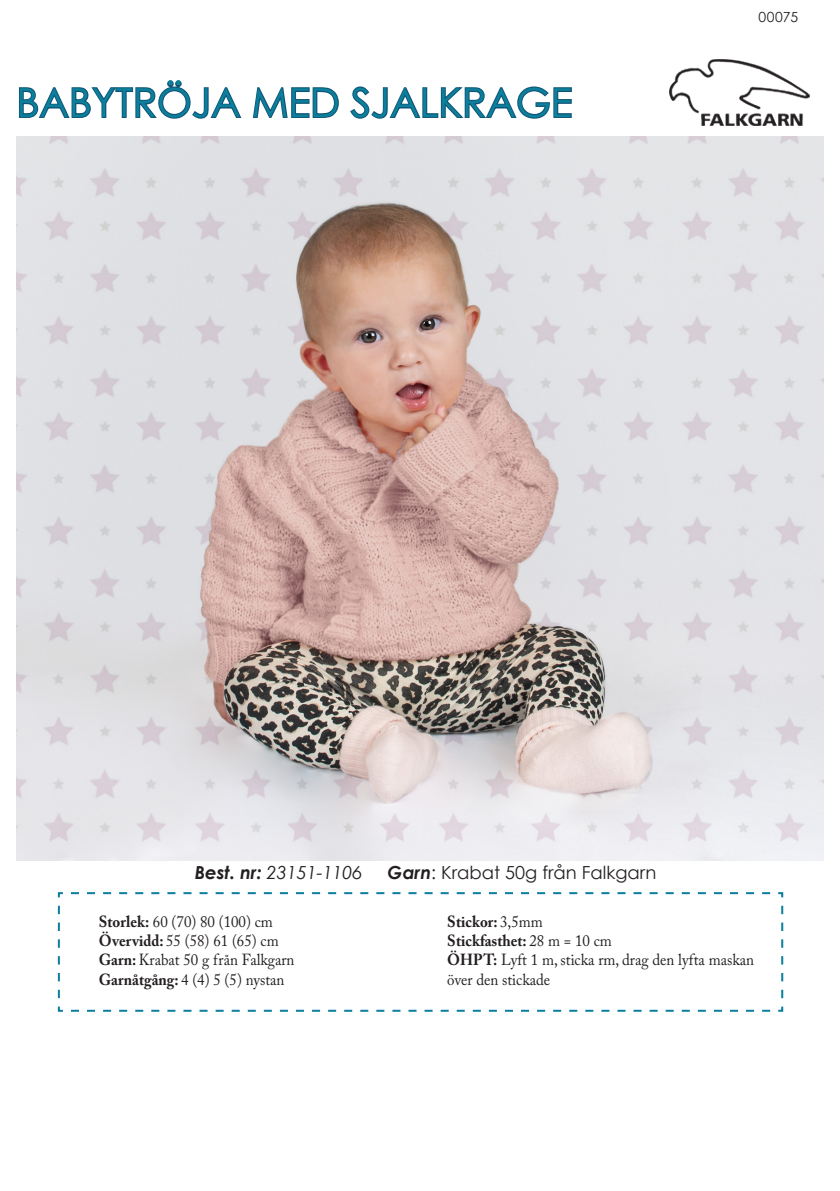
<style>
.page{position:relative;width:840px;height:1191px;background:#fff}
.page>*{position:absolute;margin:0;border:0;box-sizing:border-box;transform-origin:0 0}
.t1{font:40px "Century Gothic";color:#0b7f9b}
.t2{font:18px "Century Gothic";color:#231f20}
.t3{font:italic 18px "Century Gothic";color:#231f20}
.t4{font:16px/19.2px "Adobe Caslon Pro";color:#231f20;scale:.93 1}
.t5{font:700 16px "Adobe Caslon Pro";color:#231f20;scale:.93 1}
.t6{font:14px "Century Gothic";letter-spacing:.02em;color:#231f20}
.s1{font-weight:700}
.s2{font-weight:700;font-style:italic}
.s3{font-weight:400}
</style>
<div class="page">
<svg style="left:57px;top:892px;width:726px;height:120px"></svg>
<svg style="left:18px;top:80px;width:224px;height:39px"></svg>
<svg style="left:252px;top:87px;width:87px;height:31px"></svg>
<svg style="left:350px;top:86px;width:222px;height:33px"></svg>
<img style="left:669px;top:60px;width:141px;height:66px">
<img style="left:16px;top:136px;width:806px;height:724px">
<p class="t1" style="left:16px;top:78px;width:557px">BABYTRÖJA MED SJALKRAGE</p>
<p class="t6" style="left:758px;top:8px;width:41px">00075</p>
<p class="t3" style="left:195px;top:862px;width:169px"><span class="s1">Best. nr:</span> 23151-1106</p>
<p class="t2" style="left:387px;top:862px;width:270px"><span class="s2">Garn</span>: Krabat 50g från Falkgarn</p>
<p class="t4" style="left:99px;top:911px;width:189px"><span class="s1">Storlek:</span> 60 (70) 80 (100) cm</p>
<p class="t4" style="left:99px;top:931px;width:195px"><span class="s1">Övervidd:</span> 55 (58) 61 (65) cm</p>
<p class="t4" style="left:99px;top:950px;width:212px"><span class="s1">Garn:</span> Krabat 50 g från Falkgarn</p>
<p class="t4" style="left:99px;top:969px;width:201px"><span class="s1">Garnåtgång:</span> 4 (4) 5 (5) nystan</p>
<p class="t5" style="left:447px;top:912px;width:104px">Stickor: <span class="s3">3,5mm</span></p>
<p class="t5" style="left:447px;top:931px;width:178px">Stickfasthet: <span class="s3">28 m = 10 cm</span></p>
<p class="t4" style="left:447px;top:950px;width:331px"><span class="s1">ÖHPT:</span> Lyft 1 m, sticka rm, drag den lyfta maskan över den stickade</p>
</div>
